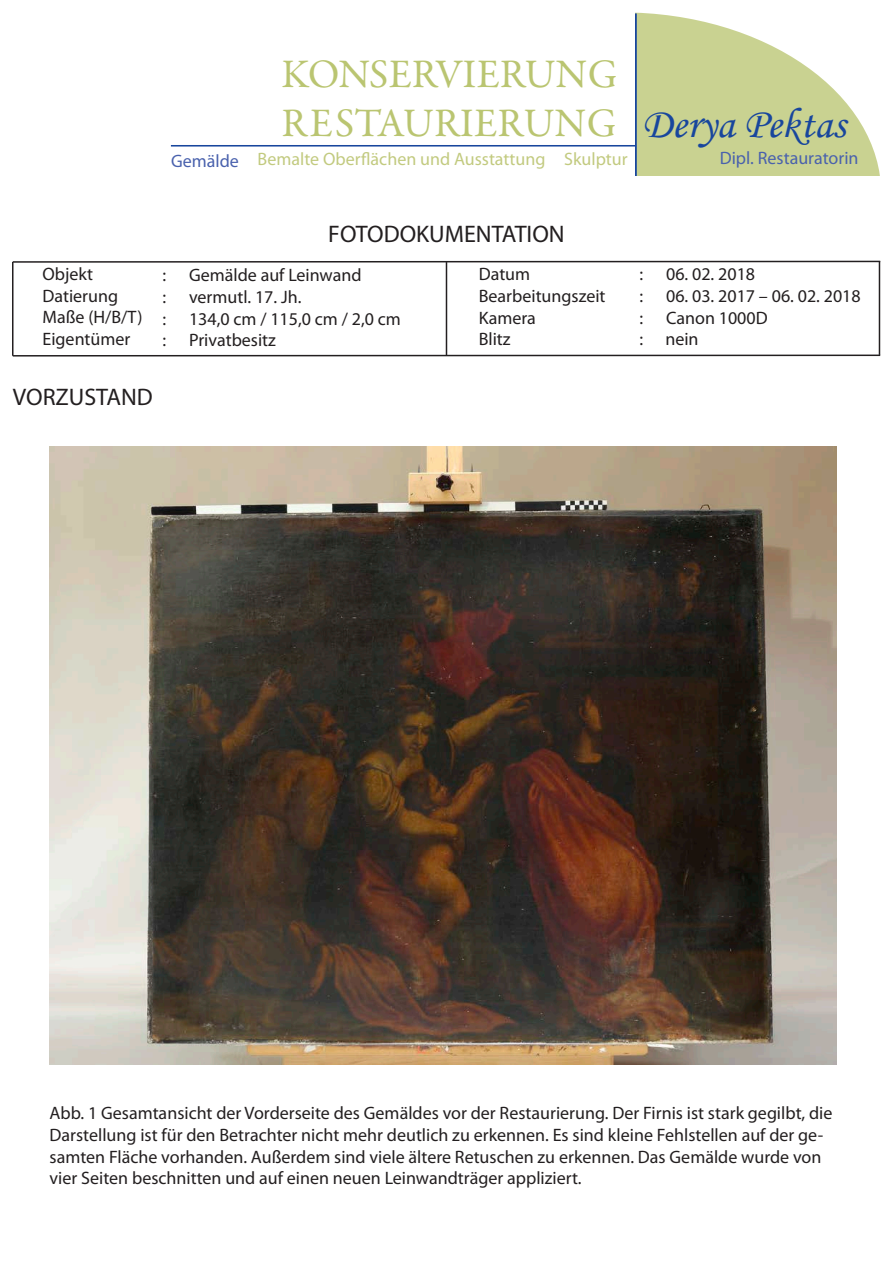
<style>
.page{position:relative;width:893px;height:1263px;background:#fff}
.page>*{position:absolute;margin:0;border:0;box-sizing:border-box;transform-origin:0 0}
.t1{font:42.75px "Monotype Corsiva";color:#18469d}
.t2{font:40.8px "Garamond Premr Pro";letter-spacing:.005em;color:#bac571}
.t3{font:24px "Myriad Pro";color:#231f20}
.t4{font:18px/21.6px "Myriad Pro";color:#231f20}
.t5{font:18px "Myriad Pro";color:#c2ca7f}
.t6{font:18px "Myriad Pro";color:#4961ad}
</style>
<div class="page">
<div style="left:362px;top:12px;width:519px;height:364px;background:#c9d291;border-radius:50%"></div>
<hr style="left:635px;top:13px;width:2px;height:163px;background:#18469d">
<div style="left:339px;top:0;width:295px;height:399px;background:#fff"></div>
<div style="left:628px;top:177px;width:265px;height:220px;background:#fff"></div>
<hr style="left:171px;top:145px;width:464px;height:2px;background:#18469d">
<svg style="left:12px;top:260px;width:869px;height:3px"></svg>
<svg style="left:12px;top:354px;width:869px;height:3px;background:#908e8f"></svg>
<hr style="left:446px;top:262px;width:1px;height:94px;background:#231f20">
<hr style="left:12px;top:262px;width:2px;height:94px;background:#231f20">
<hr style="left:879px;top:261px;width:1px;height:94px;background:#231f20">
<img style="left:50px;top:447px;width:786px;height:617px">
<p class="t2" style="left:282px;top:50px;width:337px">KONSERVIERUNG</p>
<p class="t2" style="left:282px;top:99px;width:336px">RESTAURIERUNG</p>
<p class="t6" style="left:171px;top:149px;width:69px">Gemälde</p>
<p class="t5" style="left:258px;top:148px;width:289px">Bemalte Oberflächen und Ausstattung</p>
<p class="t5" style="left:564px;top:148px;width:65px">Skulptur</p>
<p class="t1" style="left:642px;top:98px;width:205px">Derya Pektas</p>
<p class="t6" style="left:720px;top:146px;width:140px">Dipl. Restauratorin</p>
<p class="t4" style="left:43px;top:263px;width:52px">Objekt</p>
<p class="t4" style="left:43px;top:284px;width:77px">Datierung</p>
<p class="t4" style="left:43px;top:306px;width:102px">Maße (H/B/T)</p>
<p class="t4" style="left:43px;top:328px;width:89px">Eigentümer</p>
<p class="t3" style="left:328px;top:219px;width:238px">FOTODOKUMENTATION</p>
<p class="t4" style="left:162px;top:264px;width:5px">:</p>
<p class="t4" style="left:189px;top:264px;width:174px">Gemälde auf Leinwand</p>
<p class="t4" style="left:162px;top:286px;width:5px">:</p>
<p class="t4" style="left:189px;top:286px;width:114px">vermutl. 17. Jh.</p>
<p class="t4" style="left:162px;top:307px;width:5px">:</p>
<p class="t4" style="left:189px;top:307px;width:213px">134,0 cm / 115,0 cm / 2,0 cm</p>
<p class="t4" style="left:162px;top:329px;width:5px">:</p>
<p class="t4" style="left:189px;top:329px;width:88px">Privatbesitz</p>
<p class="t4" style="left:479px;top:263px;width:53px">Datum</p>
<p class="t4" style="left:479px;top:285px;width:128px">Bearbeitungszeit</p>
<p class="t4" style="left:479px;top:306px;width:59px">Kamera</p>
<p class="t4" style="left:479px;top:328px;width:33px">Blitz</p>
<p class="t3" style="left:13px;top:382px;width:142px">VORZUSTAND</p>
<p class="t4" style="left:639px;top:263px;width:5px">:</p>
<p class="t4" style="left:666px;top:263px;width:90px">06. 02. 2018</p>
<p class="t4" style="left:639px;top:285px;width:5px">:</p>
<p class="t4" style="left:666px;top:285px;width:196px">06. 03. 2017 – 06. 02. 2018</p>
<p class="t4" style="left:639px;top:306px;width:5px">:</p>
<p class="t4" style="left:666px;top:306px;width:103px">Canon 1000D</p>
<p class="t4" style="left:639px;top:328px;width:5px">:</p>
<p class="t4" style="left:665px;top:328px;width:35px">nein</p>
<p class="t4" style="left:50px;top:1102px;width:784px">Abb. 1 Gesamtansicht der Vorderseite des Gemäldes vor der Restaurierung. Der Firnis ist stark gegilbt, die Darstellung ist für den Betrachter nicht mehr deutlich zu erkennen. Es sind kleine Fehlstellen auf der ge&shy;samten Fläche vorhanden. Außerdem sind viele ältere Retuschen zu erkennen. Das Gemälde wurde von vier Seiten beschnitten und auf einen neuen Leinwandträger appliziert.</p>
</div>
